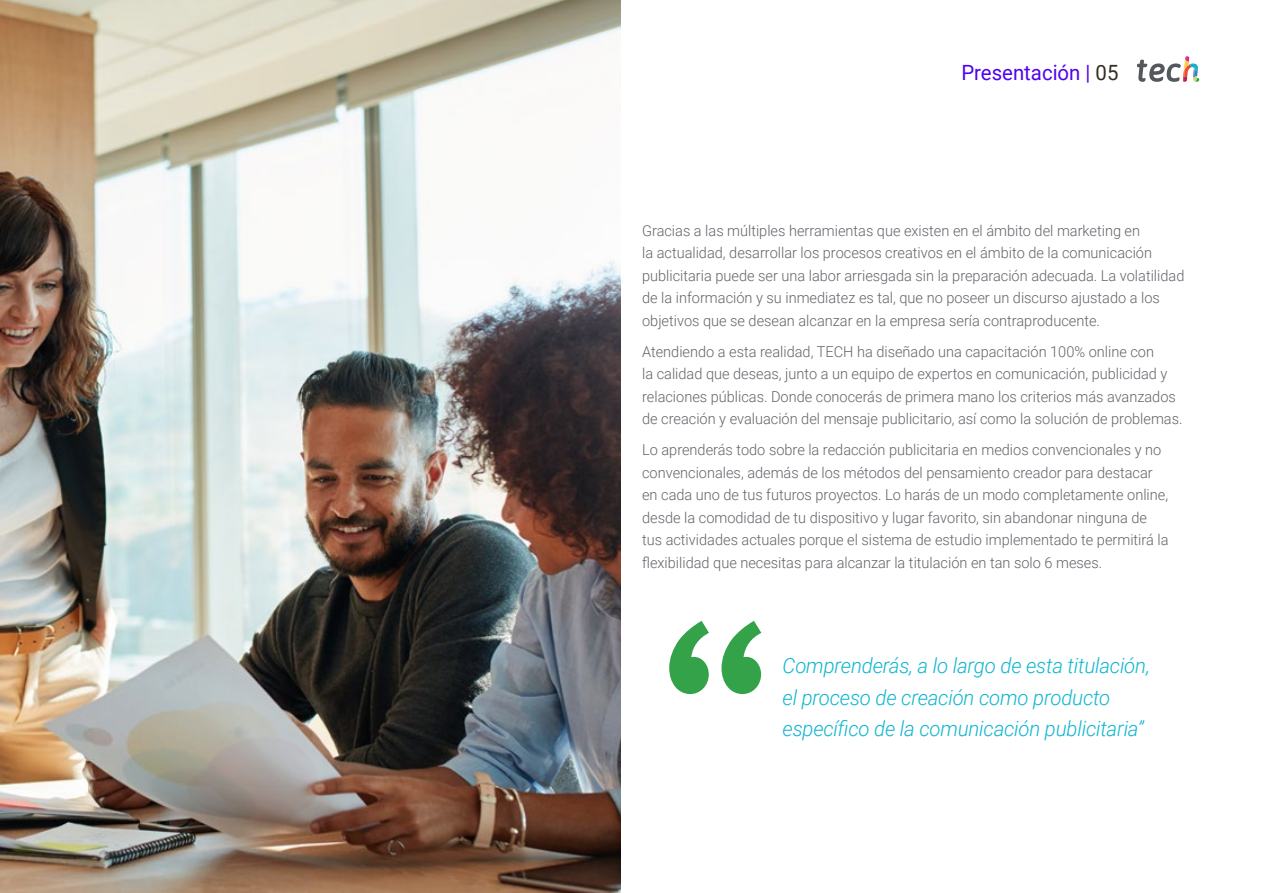
<style>
.page{position:relative;width:1263px;height:893px;background:#fff}
.page>*{position:absolute;margin:0;border:0;box-sizing:border-box;transform-origin:0 0}
.t1{font:italic 300 21px/31.5px "Roboto";letter-spacing:-.01em;color:#0fb6cf}
.t2{font:21px "Roboto";color:#5002ee}
.t3{font:300 15px/22.5px "Roboto";color:#61646a}
.s1{color:#312e20}
</style>
<div class="page">
<svg style="left:669px;top:621px;width:92px;height:73px"></svg>
<img style="left:0;top:0;width:621px;height:893px">
<svg style="left:1137px;top:56px;width:62px;height:26px"></svg>
<h1 class="t2" style="left:961px;top:57px;width:159px">Presentación | <span class="s1">05</span></h1>
<p class="t3" style="left:642px;top:218px;width:544px">Gracias a las múltiples herramientas que existen en el ámbito del marketing en<br>la actualidad, desarrollar los procesos creativos en el ámbito de la comunicación publicitaria puede ser una labor arriesgada sin la preparación adecuada. La volatilidad de la información y su inmediatez es tal, que no poseer un discurso ajustado a los objetivos que se desean alcanzar en la empresa sería contraproducente.</p>
<p class="t3" style="left:642px;top:339px;width:542px">Atendiendo a esta realidad, TECH ha diseñado una capacitación 100% online con<br>la calidad que deseas, junto a un equipo de expertos en comunicación, publicidad y relaciones públicas. Donde conocerás de primera mano los criterios más avanzados de creación y evaluación del mensaje publicitario, así como la solución de problemas.</p>
<p class="t3" style="left:642px;top:438px;width:528px">Lo aprenderás todo sobre la redacción publicitaria en medios convencionales y no convencionales, además de los métodos del pensamiento creador para destacar en cada uno de tus futuros proyectos. Lo harás de un modo completamente online, desde la comodidad de tu dispositivo y lugar favorito, sin abandonar ninguna de tus actividades actuales porque el sistema de estudio implementado te permitirá la flexibilidad que necesitas para alcanzar la titulación en tan solo 6 meses.</p>
<h1 class="t1" style="left:783px;top:649px;width:369px">Comprenderás, a lo largo de esta titulación, el proceso de creación como producto específico de la comunicación publicitaria”</h1>
</div>
